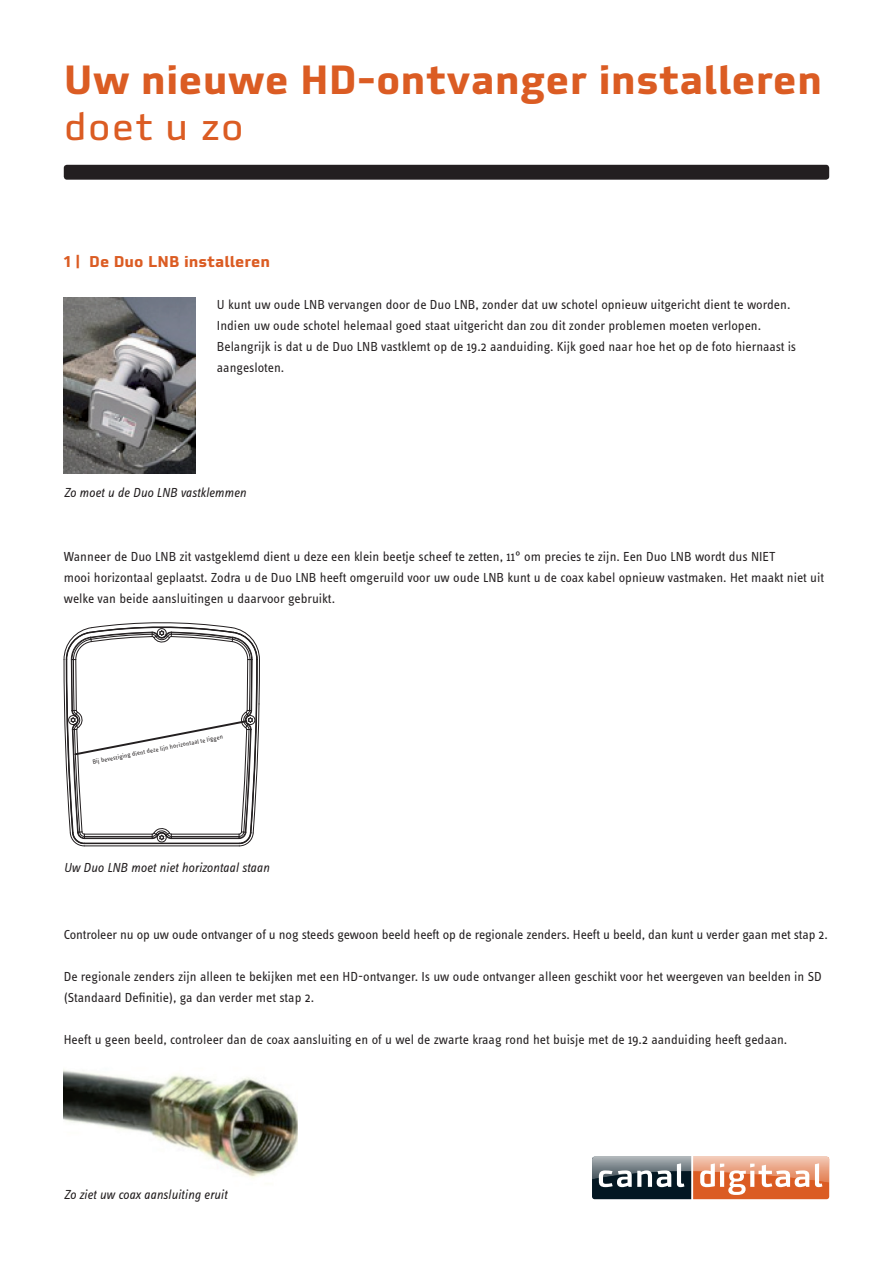
<style>
.page{position:relative;width:893px;height:1263px;background:#fff}
.page>*{position:absolute;margin:0;border:0;box-sizing:border-box;transform-origin:0 0}
.Normaal{font:700 39.75px "Utility Pro";color:#db5c23}
.Normaal-2{font:39px "Utility Pro";letter-spacing:.02em;color:#db5c23}
.t1{font:700 15.3px "Utility Pro";color:#db5c23}
.t2{font:13.5px/21px "Info OT Text";color:#231f20}
.t3{font:italic 13.5px "Info OT Text";color:#231f20}
.t4{font:6.45px "Info OT Text";color:#231f20}
</style>
<div class="page">
<img style="left:64px;top:1069px;width:234px;height:109px">
<div style="left:64px;top:165px;width:765px;height:15px;background:#231f20;border-radius:3px"></div>
<svg style="left:592px;top:1157px;width:237px;height:42px"></svg>
<img style="left:64px;top:298px;width:132px;height:175px">
<hr style="left:84px;top:846px;width:155px;height:1px;background:#231f20">
<svg style="left:64px;top:622px;width:196px;height:224px"></svg>
<p class="Normaal" style="left:64px;top:54px;width:760px">Uw nieuwe HD-ontvanger installeren</p>
<p class="Normaal-2" style="left:64px;top:102px;width:182px">doet u zo</p>
<p class="t1" style="left:64px;top:251px;width:208px">1 | De Duo LNB installeren</p>
<p class="t2" style="left:217px;top:293px;width:575px">U kunt uw oude LNB vervangen door de Duo LNB, zonder dat uw schotel opnieuw uitgericht dient te worden.</p>
<p class="t2" style="left:217px;top:314px;width:546px">Indien uw oude schotel helemaal goed staat uitgericht dan zou dit zonder problemen moeten verlopen.</p>
<p class="t2" style="left:217px;top:335px;width:581px">Belangrijk is dat u de Duo LNB vastklemt op de 19.2 aanduiding. Kijk goed naar hoe het op de foto hiernaast is aangesloten.</p>
<p class="t3" style="left:64px;top:484px;width:184px">Zo moet u de Duo LNB vastklemmen</p>
<p class="t2" style="left:64px;top:545px;width:713px">Wanneer de Duo LNB zit vastgeklemd dient u deze een klein beetje scheef te zetten, 11° om precies te zijn. Een Duo LNB wordt dus NIET</p>
<p class="t2" style="left:64px;top:566px;width:762px">mooi horizontaal geplaatst. Zodra u de Duo LNB heeft omgeruild voor uw oude LNB kunt u de coax kabel opnieuw vastmaken. Het maakt niet uit welke van beide aansluitingen u daarvoor gebruikt.</p>
<p class="t4" style="left:92px;top:758px;width:134px;rotate:-11deg">Bij bevestiging dient deze lijn horizontaal te liggen</p>
<p class="t3" style="left:64px;top:859px;width:207px">Uw Duo LNB moet niet horizontaal staan</p>
<p class="t2" style="left:64px;top:923px;width:765px">Controleer nu op uw oude ontvanger of u nog steeds gewoon beeld heeft op de regionale zenders. Heeft u beeld, dan kunt u verder gaan met stap 2.</p>
<p class="t2" style="left:64px;top:965px;width:759px">De regionale zenders zijn alleen te bekijken met een HD-ontvanger. Is uw oude ontvanger alleen geschikt voor het weergeven van beelden in SD (Standaard Definitie), ga dan verder met stap 2.</p>
<p class="t2" style="left:64px;top:1028px;width:725px">Heeft u geen beeld, controleer dan de coax aansluiting en of u wel de zwarte kraag rond het buisje met de 19.2 aanduiding heeft gedaan.</p>
<p class="t3" style="left:64px;top:1186px;width:165px">Zo ziet uw coax aansluiting eruit</p>
</div>
